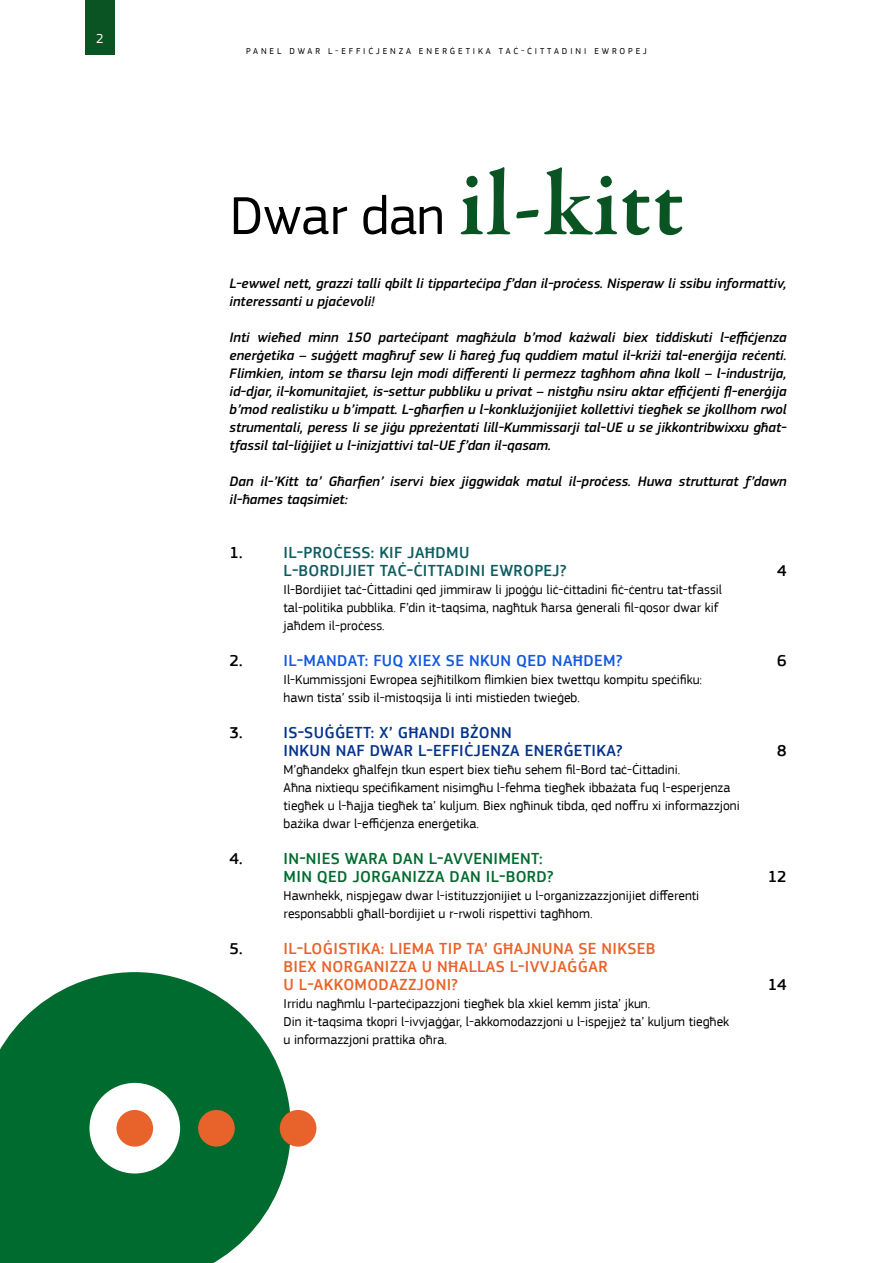
<style>
.page{position:relative;width:893px;height:1263px;background:#fff}
.page>*{position:absolute;margin:0;border:0;box-sizing:border-box;transform-origin:0 0}
.t1{font:55.5px "EC Square Sans Pro";letter-spacing:-.01em;color:#000}
.t2{font:500 16.5px/18px "EC Square Sans Pro";letter-spacing:.02em;color:#e8632b}
.t3{font:500 16.5px/18px "EC Square Sans Pro";letter-spacing:.02em;color:#05338c}
.t4{font:500 16.5px/18px "EC Square Sans Pro";letter-spacing:.02em;color:#006b2e}
.t5{font:500 16.5px/18px "EC Square Sans Pro";letter-spacing:.02em;color:#0f5c61}
.t6{font:500 16.5px "EC Square Sans Pro";letter-spacing:.02em;color:#1259de}
.t7{font:500 16.5px "EC Square Sans Pro";color:#000}
.t8{font:italic 500 14.25px/18px "EC Square Sans Pro";color:#000}
.t9{font:13.5px/18px "EC Square Sans Pro";color:#000}
.t10{font:13.5px "EC Square Sans Pro";color:#fff}
.t11{font:9px "EC Square Sans Pro";letter-spacing:.32em;color:#000}
.s1{font-family:"Garamond Premr Pro";font-weight:600;font-size:94.5px;color:#0a5424}
</style>
<div class="page">
<svg style="left:0;top:972px;width:291px;height:291px;fill:#006b2e"></svg>
<div style="left:280px;top:1110px;width:36px;height:36px;background:#e8632b;border-radius:50%"></div>
<div style="left:198px;top:1110px;width:37px;height:36px;background:#e8632b;border-radius:50%"></div>
<div style="left:85px;top:0;width:30px;height:54px;background:#0a5424"></div>
<p class="t10" style="left:96px;top:30px;width:9px">2</p>
<p class="t11" style="left:246px;top:46px;width:402px">PANEL DWAR L-EFFIĊJENZA ENERĠETIKA TAĊ-ĊITTADINI EWROPEJ</p>
<h1 class="t1" style="left:230px;top:183px;width:456px">Dwar dan <span class="s1">il-kitt</span></h1>
<p class="t8" style="left:230px;top:275px;width:558px">L-ewwel nett, grazzi talli qbilt li tipparteċipa f’dan il-proċess. Nisperaw li ssibu informattiv, interessanti u pjaċevoli!</p>
<p class="t8" style="left:230px;top:329px;width:559px;text-align:justify">Inti wieħed minn 150 parteċipant magħżula b’mod każwali biex tiddiskuti l-effiċjenza enerġetika – suġġett magħruf sew li ħareġ fuq quddiem matul il-kriżi tal-enerġija reċenti.<br>Flimkien, intom se tħarsu lejn modi differenti li permezz tagħhom aħna lkoll – l-industrija, id-djar, il-komunitajiet, is-settur pubbliku u privat – nistgħu nsiru aktar effiċjenti fl-enerġija b’mod realistiku u b’impatt. L-għarfien u l-konklużjonijiet kollettivi tiegħek se jkollhom rwol strumentali, peress li se jiġu ppreżentati lill-Kummissarji tal-UE u se jikkontribwixxu għat&shy;tfassil tal-liġijiet u l-inizjattivi tal-UE f’dan il-qasam.</p>
<p class="t8" style="left:230px;top:473px;width:559px">Dan il-’Kitt ta’ Għarfien’ iservi biex jiggwidak matul il-proċess. Huwa strutturat f’dawn il-ħames taqsimiet:</p>
<p class="t7" style="left:230px;top:543px;width:15px">1.</p>
<p class="t5" style="left:284px;top:544px;width:284px">IL-PROĊESS: KIF JAĦDMU<br>L-BORDIJIET TAĊ-ĊITTADINI EWROPEJ?</p>
<p class="t9" style="left:284px;top:581px;width:440px">Il-Bordijiet taċ-Ċittadini qed jimmiraw li jpoġġu liċ-ċittadini fiċ-ċentru tat-tfassil tal-politika pubblika. F’din it-taqsima, nagħtuk ħarsa ġenerali fil-qosor dwar kif jaħdem il-proċess.</p>
<p class="t7" style="left:777px;top:561px;width:11px">4</p>
<p class="t7" style="left:230px;top:651px;width:15px">2.</p>
<p class="t6" style="left:284px;top:651px;width:340px">IL-MANDAT: FUQ XIEX SE NKUN QED NAĦDEM?</p>
<p class="t7" style="left:777px;top:651px;width:11px">6</p>
<p class="t9" style="left:284px;top:671px;width:420px">Il-Kummissjoni Ewropea sejħitilkom flimkien biex twettqu kompitu speċifiku: hawn tista’ ssib il-mistoqsija li inti mistieden twieġeb.</p>
<p class="t7" style="left:230px;top:723px;width:15px">3.</p>
<p class="t3" style="left:284px;top:724px;width:340px">IS-SUĠĠETT: X’ GĦANDI BŻONN<br>INKUN NAF DWAR L-EFFIĊJENZA ENERĠETIKA?</p>
<p class="t7" style="left:777px;top:741px;width:11px">8</p>
<p class="t9" style="left:284px;top:761px;width:458px">M’għandekx għalfejn tkun espert biex tieħu sehem fil-Bord taċ-Ċittadini.<br>Aħna nixtiequ speċifikament nisimgħu l-fehma tiegħek ibbażata fuq l-esperjenza tiegħek u l-ħajja tiegħek ta’ kuljum. Biex ngħinuk tibda, qed noffru xi informazzjoni bażika dwar l-effiċjenza enerġetika.</p>
<p class="t7" style="left:230px;top:849px;width:15px">4.</p>
<p class="t4" style="left:284px;top:850px;width:272px">IN-NIES WARA DAN L-AVVENIMENT:<br>MIN QED JORGANIZZA DAN IL-BORD?</p>
<p class="t9" style="left:284px;top:887px;width:417px">Hawnhekk, nispjegaw dwar l-istituzzjonijiet u l-organizzazzjonijiet differenti responsabbli għall-bordijiet u r-rwoli rispettivi tagħhom.</p>
<p class="t7" style="left:230px;top:939px;width:15px">5.</p>
<p class="t2" style="left:284px;top:940px;width:373px">IL-LOĠISTIKA: LIEMA TIP TA’ GĦAJNUNA SE NIKSEB<br>BIEX NORGANIZZA U NĦALLAS L-IVVJAĠĠAR<br>U L-AKKOMODAZZJONI?</p>
<p class="t9" style="left:284px;top:995px;width:447px">Irridu nagħmlu l-parteċipazzjoni tiegħek bla xkiel kemm jista’ jkun.<br>Din it-taqsima tkopri l-ivvjaġġar, l-akkomodazzjoni u l-ispejjeż ta’ kuljum tiegħek u informazzjoni prattika oħra.</p>
<p class="t7" style="left:768px;top:867px;width:20px">12</p>
<p class="t7" style="left:768px;top:975px;width:20px">14</p>
</div>
